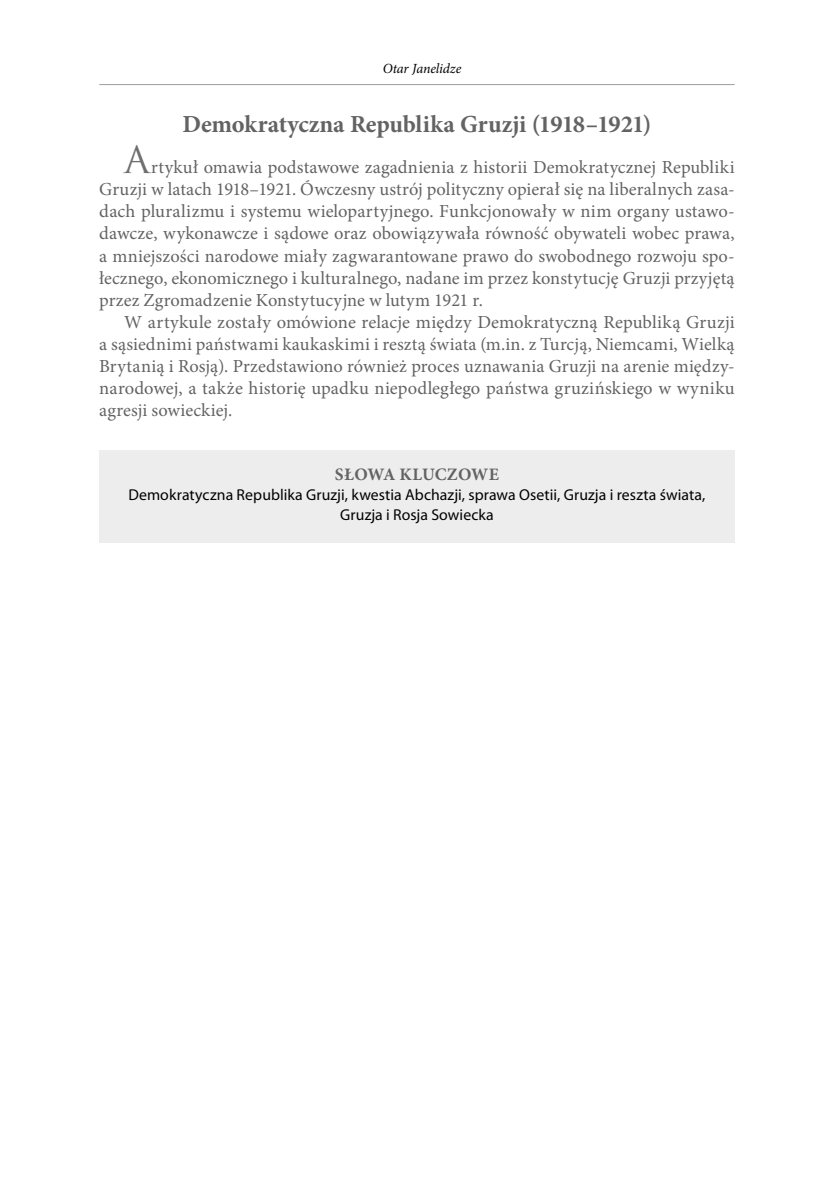
<style>
.page{position:relative;width:834px;height:1191px;background:#fff}
.page>*{position:absolute;margin:0;border:0;box-sizing:border-box;transform-origin:0 0}
.t1{font:700 24.5px "Minion Pro";letter-spacing:-.01em;color:#646363}
.t2{font:18.38px/22.1px "Minion Pro";letter-spacing:.005em;color:#646363;text-align:justify}
.t3{font:700 17.5px "Minion Pro";letter-spacing:.015em;color:#646363}
.t4{font:15.75px/20.1px "Myriad Pro";letter-spacing:.005em;color:#000;text-align:center}
.t5{font:italic 14px "Minion Pro";letter-spacing:-.01em;color:#000}
.s1{font-family:"Trajan Pro";font-size:36.75px;color:#706f6f}
</style>
<div class="page">
<hr style="left:99px;top:84px;width:635px;height:1px;background:#9d9d9c">
<div style="left:99px;top:450px;width:635px;height:92px;background:#ededed"></div>
<p class="t5" style="left:383px;top:59px;width:80px">Otar Janelidze</p>
<h1 class="t1" style="left:182px;top:107px;width:470px">Demokratyczna Republika Gruzji (1918–1921)</h1>
<p class="t2" style="left:99px;top:156px;width:636px;text-indent:25px"><span class="s1">A</span>rtykuł omawia podstawowe zagadnienia z historii Demokratycznej Republiki Gruzji w latach 1918–1921. Ówczesny ustrój polityczny opierał się na liberalnych zasa&shy;dach pluralizmu i systemu wielopartyjnego. Funkcjonowały w nim organy ustawo&shy;dawcze, wykonawcze i sądowe oraz obowiązywała równość obywateli wobec prawa, a mniejszości narodowe miały zagwarantowane prawo do swobodnego rozwoju spo&shy;łecznego, ekonomicznego i kulturalnego, nadane im przez konstytucję Gruzji przyjętą przez Zgromadzenie Konstytucyjne w lutym 1921 r.</p>
<p class="t2" style="left:99px;top:311px;width:637px;text-indent:25px">W artykule zostały omówione relacje między Demokratyczną Republiką Gruzji a sąsiednimi państwami kaukaskimi i resztą świata (m.in. z Turcją, Niemcami, Wielką Brytanią i Rosją). Przedstawiono również proces uznawania Gruzji na arenie między&shy;narodowej, a także historię upadku niepodległego państwa gruzińskiego w wyniku agresji sowieckiej.</p>
<p class="t3" style="left:335px;top:462px;width:166px">SŁOWA KLUCZOWE</p>
<p class="t4" style="left:128px;top:485px;width:578px">Demokratyczna Republika Gruzji, kwestia Abchazji, sprawa Osetii, Gruzja i reszta świata,<br>Gruzja i Rosja Sowiecka</p>
</div>
